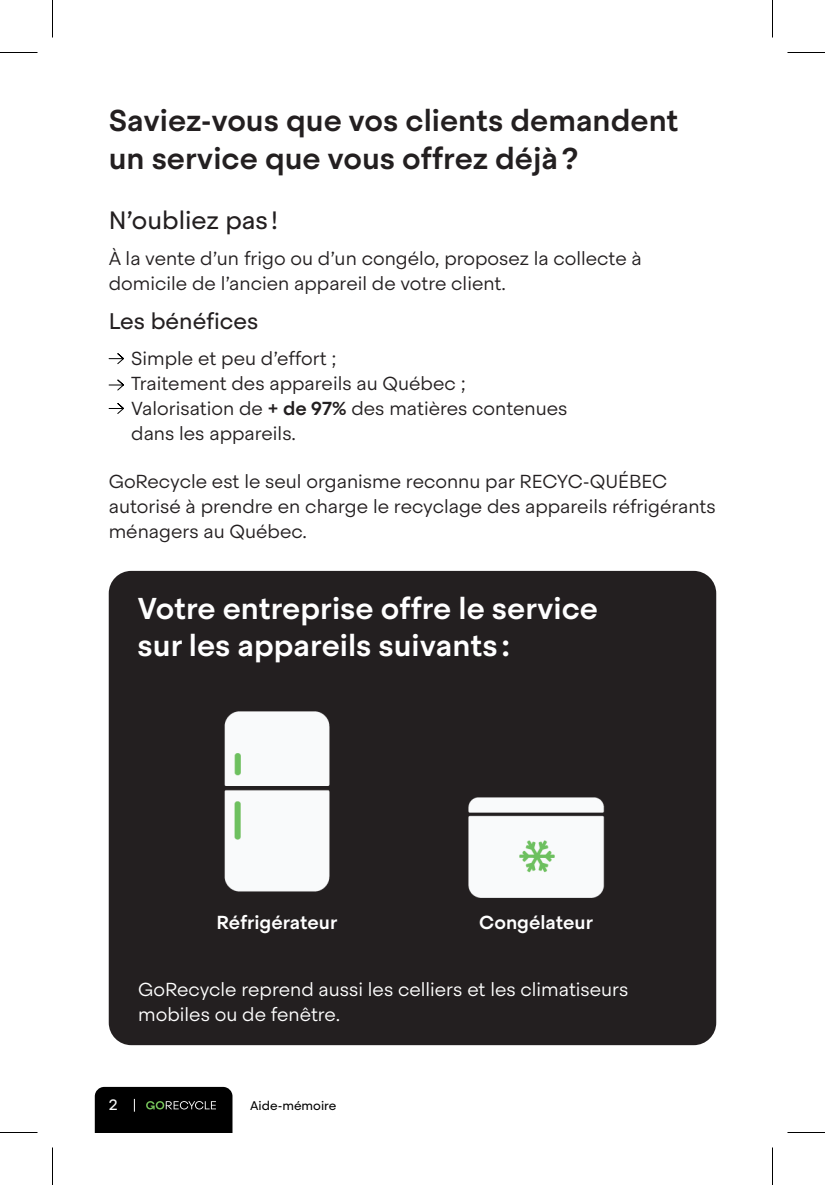
<style>
.page{position:relative;width:825px;height:1185px;background:#fff}
.page>*{position:absolute;margin:0;border:0;box-sizing:border-box;transform-origin:0 0}
.Titre{font:500 30px/37.5px "Steradian";color:#231f20}
.Titre-2{font:500 30px/37.5px "Steradian";color:#fff}
.sous-titre{font:25px "Steradian";color:#231f20}
.sous-titre_de_paragraphe{font:22.5px "Steradian";color:#231f20}
.Texte_courant{font:300 18.75px/25px "Steradian";color:#231f20}
.Liste{font:300 18.75px/25px "Steradian";color:#231f20}
.Texte_courant-2{font:300 18.75px/25px "Steradian";color:#fff}
.Texte_courant-3{font:500 18.75px "Steradian";color:#fff}
.t1{font:15px "Steradian";color:#f9fafa}
.t2{font:12.5px "Steradian";color:#000}
.s1{font-weight:500}
</style>
<div class="page">
<svg style="left:95px;top:1087px;width:137px;height:45px"></svg>
<div style="left:109px;top:571px;width:607px;height:474px;background:#231f20;border-radius:22px"></div>
<img style="left:468px;top:797px;width:137px;height:101px">
<img style="left:224px;top:711px;width:106px;height:181px">
<svg style="left:108px;top:353px;width:16px;height:12px"></svg>
<svg style="left:108px;top:379px;width:16px;height:12px"></svg>
<svg style="left:108px;top:403px;width:16px;height:11px"></svg>
<hr style="left:0;top:52px;width:38px;height:1px;background:#000">
<hr style="left:788px;top:52px;width:37px;height:1px;background:#000">
<hr style="left:0;top:1132px;width:38px;height:1px;background:#000">
<hr style="left:788px;top:1132px;width:37px;height:1px;background:#000">
<hr style="left:52px;top:0;width:1px;height:38px;background:#000">
<hr style="left:52px;top:1148px;width:1px;height:37px;background:#000">
<hr style="left:772px;top:0;width:1px;height:38px;background:#000">
<hr style="left:772px;top:1148px;width:1px;height:37px;background:#000">
<p class="Titre" style="left:109px;top:102px;width:571px">Saviez-vous que vos clients demandent un service que vous offrez déjà?</p>
<p class="sous-titre" style="left:109px;top:205px;width:171px">N’oubliez pas !</p>
<p class="Texte_courant" style="left:109px;top:246px;width:535px">À la vente d’un frigo ou d’un congélo, proposez la collecte à domicile de l’ancien appareil de votre client.</p>
<p class="sous-titre_de_paragraphe" style="left:109px;top:307px;width:151px">Les bénéfices</p>
<p class="Liste" style="left:131px;top:346px;width:207px">Simple et peu d’effort ;</p>
<p class="Liste" style="left:131px;top:371px;width:336px">Traitement des appareils au Québec ;</p>
<p class="Liste" style="left:131px;top:396px;width:438px">Valorisation de <span class="s1">+ de 97%</span> des matières contenues dans les appareils.</p>
<p class="Texte_courant" style="left:109px;top:468px;width:609px">GoRecycle est le seul organisme reconnu par RECYC-QUÉBEC autorisé à prendre en charge le recyclage des appareils réfrigérants ménagers au Québec.</p>
<p class="Titre-2" style="left:138px;top:589px;width:462px">Votre entreprise offre le service sur les appareils suivants:</p>
<p class="Texte_courant-3" style="left:217px;top:911px;width:122px">Réfrigérateur</p>
<p class="Texte_courant-3" style="left:479px;top:911px;width:115px">Congélateur</p>
<p class="Texte_courant-2" style="left:138px;top:977px;width:492px">GoRecycle reprend aussi les celliers et les climatiseurs mobiles ou de fenêtre.</p>
<p class="t1" style="left:109px;top:1096px;width:10px">2</p>
<p class="t2" style="left:250px;top:1098px;width:88px">Aide-mémoire</p>
</div>
